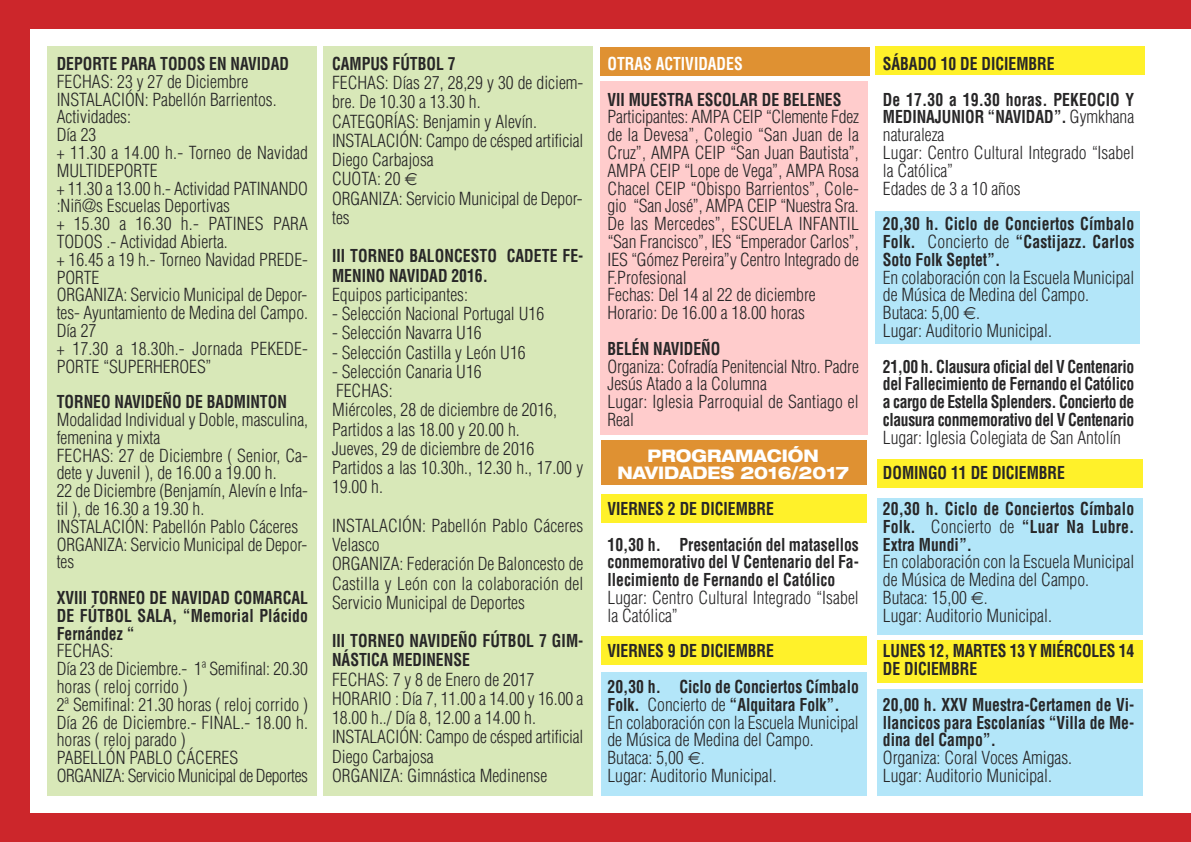
<style>
.page{position:relative;width:1191px;height:842px;background:#fff}
.page>*{position:absolute;margin:0;border:0;box-sizing:border-box;transform-origin:0 0}
.t1{font:300 condensed 17.6px/17.8px "Helvetica";color:#272627}
.t2{font:700 condensed 17.4px/17.8px "Helvetica";color:#272627;scale:.9 1}
.t3{font:800 expanded 17.4px/17.8px "Helvetica Neue";color:#fff;text-align:center;scale:.9 1}
.t4{font:700 condensed 17.4px "Helvetica";color:#fff;scale:.9 1}
.s1{font-weight:300;font-size:17.6px}
</style>
<div class="page">
<div style="left:47px;top:47px;width:270px;height:749px;background:#d8e8b8"></div>
<div style="left:323px;top:47px;width:270px;height:749px;background:#d8e8b8"></div>
<div style="left:601px;top:441px;width:266px;height:44px;background:#df9132"></div>
<div style="left:875px;top:211px;width:265px;height:133px;background:#b3e6f9"></div>
<div style="left:877px;top:498px;width:265px;height:136px;background:#b3e6f9"></div>
<div style="left:877px;top:690px;width:265px;height:106px;background:#b3e6f9"></div>
<div style="left:601px;top:673px;width:266px;height:123px;background:#b3e6f9"></div>
<div style="left:0;top:0;width:1191px;height:28px;background:#cc262b"></div>
<div style="left:0;top:814px;width:1191px;height:28px;background:#cc262b"></div>
<div style="left:0;top:0;width:29px;height:842px;background:#cc262b"></div>
<div style="left:600px;top:81px;width:268px;height:353px;background:#fcc"></div>
<div style="left:601px;top:636px;width:266px;height:28px;background:#fff12a"></div>
<div style="left:601px;top:494px;width:266px;height:28px;background:#fff12a"></div>
<div style="left:875px;top:47px;width:269px;height:28px;background:#fff12a"></div>
<div style="left:877px;top:641px;width:265px;height:42px;background:#fff12a"></div>
<div style="left:877px;top:459px;width:265px;height:28px;background:#fff12a"></div>
<div style="left:600px;top:47px;width:269px;height:29px;background:#df9132"></div>
<p class="t2" style="left:57px;top:55px;width:260px">DEPORTE PARA TODOS EN NAVIDAD</p>
<p class="t1" style="left:57px;top:73px;width:253px">FECHAS: 23 y 27 de Diciembre<br>INSTALACIÓN: Pabellón Barrientos.<br>Actividades:<br>Día 23<br>+ 11.30 a 14.00 h.- Torneo de Navidad<br>MULTIDEPORTE<br>+ 11.30 a 13.00 h.- Actividad PATINANDO :Niñ@s Escuelas Deportivas<br>+ 15.30 a 16.30 h.- PATINES PARA<br>TODOS .- Actividad Abierta.<br>+ 16.45 a 19 h.- Torneo Navidad PREDE-<br>PORTE<br>ORGANIZA: Servicio Municipal de Depor&shy;tes- Ayuntamiento de Medina del Campo.<br>Día 27<br>+ 17.30 a 18.30h.- Jornada PEKEDE-<br>PORTE “SUPERHEROES”</p>
<p class="t2" style="left:57px;top:393px;width:257px">TORNEO NAVIDEÑO DE BADMINTON</p>
<p class="t1" style="left:57px;top:411px;width:253px">Modalidad Individual y Doble, masculina, femenina y mixta<br>FECHAS: 27 de Diciembre ( Senior, Ca&shy;dete y Juvenil ), de 16.00 a 19.00 h.<br>22 de Diciembre (Benjamín, Alevín e Infa&shy;til ), de 16.30 a 19.30 h.<br>INSTALACIÓN: Pabellón Pablo Cáceres<br>ORGANIZA: Servicio Municipal de Depor&shy;tes</p>
<p class="t2" style="left:57px;top:589px;width:281px;text-align:justify">XVIII TORNEO DE NAVIDAD COMARCAL DE FÚTBOL SALA, “Memorial Plácido Fernández “</p>
<p class="t1" style="left:57px;top:642px;width:253px">FECHAS:<br>Día 23 de Diciembre.- 1ª Semifinal: 20.30 horas ( reloj corrido )<br>2ª Semifinal: 21.30 horas ( reloj corrido )<br>Día 26 de Diciembre.- FINAL.- 18.00 h. horas ( reloj parado )<br>PABELLÓN PABLO CÁCERES<br>ORGANIZA: Servicio Municipal de Deportes</p>
<p class="t2" style="left:332px;top:55px;width:139px">CAMPUS FÚTBOL 7</p>
<p class="t1" style="left:332px;top:73px;width:253px;line-height:19.2px">FECHAS: Días 27, 28,29 y 30 de diciem&shy;bre. De 10.30 a 13.30 h.<br>CATEGORÍAS: Benjamin y Alevín.<br>INSTALACIÓN: Campo de césped artificial<br>Diego Carbajosa<br>CUOTA: 20<br>ORGANIZA: Servicio Municipal de Depor&shy;tes</p>
<p class="t2" style="left:332px;top:247px;width:281px;line-height:19.2px">III TORNEO BALONCESTO CADETE FE-<br>MENINO NAVIDAD 2016.</p>
<p class="t1" style="left:332px;top:286px;width:137px">Equipos participantes:</p>
<p class="t1" style="left:332px;top:305px;width:214px">- Selección Nacional Portugal U16</p>
<p class="t1" style="left:332px;top:324px;width:151px">- Selección Navarra U16</p>
<p class="t1" style="left:332px;top:344px;width:195px">- Selección Castilla y León U16</p>
<p class="t1" style="left:332px;top:362px;width:253px;line-height:19.2px">- Selección Canaria U16<br>FECHAS:<br>Miércoles, 28 de diciembre de 2016,<br>Partidos a las 18.00 y 20.00 h.<br>Jueves, 29 de diciembre de 2016<br>Partidos a las 10.30h., 12.30 h., 17.00 y<br>19.00 h.</p>
<p class="t1" style="left:332px;top:516px;width:253px;line-height:19.2px">INSTALACIÓN: Pabellón Pablo Cáceres<br>Velasco<br>ORGANIZA: Federación De Baloncesto de<br>Castilla y León con la colaboración del<br>Servicio Municipal de Deportes</p>
<p class="t2" style="left:332px;top:632px;width:281px;line-height:19.2px">III TORNEO NAVIDEÑO FÚTBOL 7 GIM-<br>NÁSTICA MEDINENSE</p>
<p class="t1" style="left:332px;top:670px;width:253px;line-height:19.2px">FECHAS: 7 y 8 de Enero de 2017<br>HORARIO : Día 7, 11.00 a 14.00 y 16.00 a<br>18.00 h../ Día 8, 12.00 a 14.00 h.<br>INSTALACIÓN: Campo de césped artificial<br>Diego Carbajosa<br>ORGANIZA: Gimnástica Medinense</p>
<p class="t4" style="left:607px;top:54px;width:152px">OTRAS ACTIVIDADES</p>
<p class="t2" style="left:607px;top:91px;width:261px">VII MUESTRA ESCOLAR DE BELENES</p>
<p class="t1" style="left:607px;top:108px;width:253px">Participantes: AMPA CEIP “Clemente Fdez de la Devesa”, Colegio “San Juan de la Cruz”, AMPA CEIP “San Juan Bautista”, AMPA CEIP “Lope de Vega”, AMPA Rosa Chacel CEIP “Obispo Barrientos”, Cole&shy;gio “San José”, AMPA CEIP “Nuestra Sra.<br>De las Mercedes”, ESCUELA INFANTIL “San Francisco”, IES “Emperador Carlos”, IES “Gómez Pereira”y Centro Integrado de F.Profesional<br>Fechas: Del 14 al 22 de diciembre Horario: De 16.00 a 18.00 horas</p>
<p class="t2" style="left:607px;top:340px;width:127px">BELÉN NAVIDEÑO</p>
<p class="t1" style="left:607px;top:358px;width:253px">Organiza: Cofradía Penitencial Ntro. Padre<br>Jesús Atado a la Columna<br>Lugar: Iglesia Parroquial de Santiago el<br>Real</p>
<p class="t3" style="left:617px;top:448px;width:259px">PROGRAMACIÓN<br>NAVIDADES 2016/2017</p>
<p class="t2" style="left:607px;top:491px;width:281px;line-height:35.6px">VIERNES 2 DE DICIEMBRE<br>10,30 h. Presentación del matasellos</p>
<p class="t2" style="left:607px;top:553px;width:281px">conmemorativo del V Centenario del Fa&shy;llecimiento de Fernando el Católico</p>
<p class="t1" style="left:607px;top:589px;width:253px">Lugar: Centro Cultural Integrado “Isabel la Católica”</p>
<p class="t2" style="left:607px;top:633px;width:281px;line-height:35.6px">VIERNES 9 DE DICIEMBRE<br>20,30 h. Ciclo de Conciertos Címbalo</p>
<p class="t2" style="left:607px;top:696px;width:259px">Folk. <span class="s1">Concierto de</span> “Alquitara Folk”.</p>
<p class="t1" style="left:607px;top:713px;width:253px">En colaboración con la Escuela Municipal de Música de Medina del Campo.<br>Butaca: 5,00 .<br>Lugar: Auditorio Municipal.</p>
<p class="t2" style="left:883px;top:46px;width:281px;line-height:35.6px">SÁBADO 10 DE DICIEMBRE<br>De 17.30 a 19.30 horas. PEKEOCIO Y</p>
<p class="t2" style="left:883px;top:108px;width:281px">MEDINAJUNIOR “NAVIDAD”. <span class="s1">Gymkhana</span></p>
<p class="t1" style="left:883px;top:126px;width:253px">naturaleza<br>Lugar: Centro Cultural Integrado “Isabel la Católica”<br>Edades de 3 a 10 años</p>
<p class="t2" style="left:883px;top:215px;width:281px;text-align:justify">20,30 h. Ciclo de Conciertos Címbalo Folk. <span class="s1">Concierto de</span> “Castijazz. Carlos Soto Folk Septet”.</p>
<p class="t1" style="left:883px;top:269px;width:253px">En colaboración con la Escuela Municipal de Música de Medina del Campo.<br>Butaca: 5,00 .<br>Lugar: Auditorio Municipal.</p>
<p class="t2" style="left:883px;top:358px;width:281px;text-align:justify">21,00 h. Clausura oficial del V Centenario del Fallecimiento de Fernando el Católico a cargo de Estella Splenders. Concierto de clausura conmemorativo del V Centenario</p>
<p class="t1" style="left:883px;top:429px;width:240px">Lugar: Iglesia Colegiata de San Antolín</p>
<p class="t2" style="left:883px;top:455px;width:281px;line-height:35.6px">DOMINGO 11 DE DICIEMBRE<br>20,30 h. Ciclo de Conciertos Címbalo</p>
<p class="t2" style="left:883px;top:518px;width:281px">Folk. <span class="s1">Concierto de</span> “Luar Na Lubre.<br>Extra Mundi”.</p>
<p class="t1" style="left:883px;top:553px;width:253px">En colaboración con la Escuela Municipal de Música de Medina del Campo.<br>Butaca: 15,00 .<br>Lugar: Auditorio Municipal.</p>
<p class="t2" style="left:883px;top:642px;width:281px">LUNES 12, MARTES 13 Y MIÉRCOLES 14<br>DE DICIEMBRE</p>
<p class="t2" style="left:883px;top:696px;width:281px;text-align:justify">20,00 h. XXV Muestra-Certamen de Vi&shy;llancicos para Escolanías “Villa de Me&shy;dina del Campo”.</p>
<p class="t1" style="left:883px;top:749px;width:191px">Organiza: Coral Voces Amigas.<br>Lugar: Auditorio Municipal.</p>
</div>
